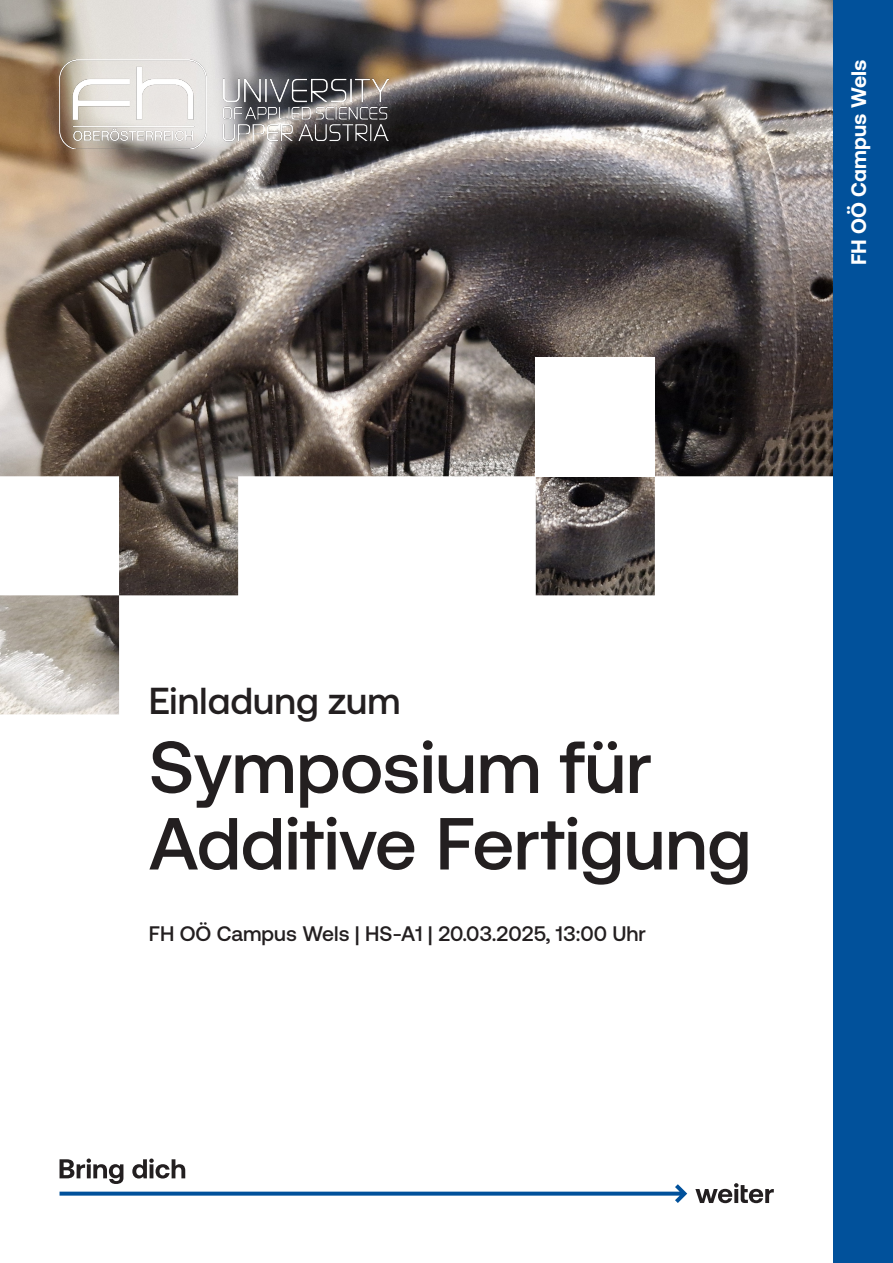
<style>
.page{position:relative;width:893px;height:1263px;background:#fff}
.page>*{position:absolute;margin:0;border:0;box-sizing:border-box;transform-origin:0 0}
.Titel{font:500 73.5px/76.5px "Aeonik";letter-spacing:-.005em;color:#231f20}
.Einladung_zum{font:500 37.5px "Aeonik";letter-spacing:.005em;color:#231f20}
.Subline{font:500 21px "Aeonik";color:#231f20}
.weblink{font:700 21px "Aeonik";letter-spacing:.005em;color:#fff}
</style>
<div class="page">
<img style="left:0;top:0;width:833px;height:714px">
<div style="left:536px;top:357px;width:119px;height:119px;background:#fff"></div>
<div style="left:833px;top:0;width:60px;height:1263px;background:#01519b"></div>
<svg style="left:60px;top:1158px;width:627px;height:45px"></svg>
<svg style="left:695px;top:1183px;width:79px;height:20px"></svg>
<div style="left:35px;top:36px;width:374px;height:137px;background:#fff;opacity:.5"></div>
<img style="left:59px;top:60px;width:329px;height:89px">
<p class="weblink" style="left:847px;top:265px;width:207px;rotate:-90deg">FH OÖ Campus Wels</p>
<p class="Einladung_zum" style="left:149px;top:680px;width:253px">Einladung zum</p>
<p class="Titel" style="left:149px;top:729px;width:604px">Symposium für<br>Additive Fertigung</p>
<p class="Subline" style="left:149px;top:922px;width:499px">FH OÖ Campus Wels | HS-A1 | 20.03.2025, 13:00 Uhr</p>
</div>
